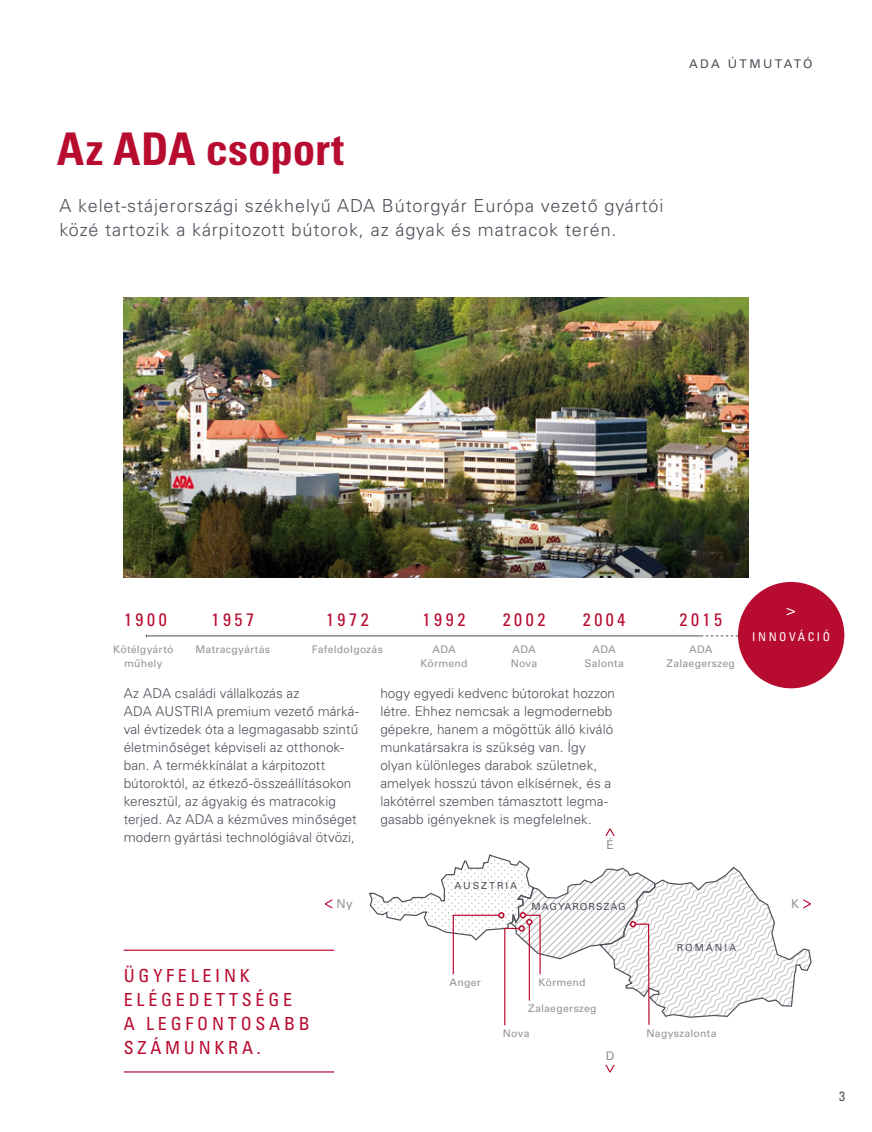
<style>
.page{position:relative;width:872px;height:1132px;background:#fff}
.page>*{position:absolute;margin:0;border:0;box-sizing:border-box;transform-origin:0 0}
.t1{font:45px "Univers LTCYR 67 Bold Cond";color:#b80b30}
.t2{font:300 18px/24px "Univers LTCYR 45";letter-spacing:.05em;color:#4b5059}
.t3{font:condensed 18px/24px "Univers LTCYR 57";letter-spacing:.21em;color:#b80b30}
.t4{font:condensed 18px "Univers LTCYR 57";color:#fff}
.t5{font:300 13.5px/18px "Univers LTCYR 45";letter-spacing:.005em;color:#4b5059}
.t6{font:condensed 13.5px "Univers LTCYR 57";color:#4b5059}
.t7{font:12px "Univers LTCYR 55 Roman";letter-spacing:.2em;color:#4b5059}
.t8{font:condensed 12px "Univers LTCYR 57";letter-spacing:.21em;color:#fff}
.t9{font:12px "Univers LTCYR 55 Roman";color:#949298}
.t10{font:10.5px/13.5px "Univers LTCYR 55 Roman";letter-spacing:.02em;color:#949298;text-align:center}
.t11{font:9.75px "Univers LTCYR 55 Roman";letter-spacing:.19em;color:#4b5059}
.t12{font:9.75px "Univers LTCYR 55 Roman";letter-spacing:.1em;color:#4b5059}
</style>
<div class="page">
<svg style="left:701px;top:635px;width:37px;height:1px"></svg>
<div style="left:738px;top:581px;width:106px;height:107px;background:#b80b30;border-radius:50%"></div>
<img style="left:124px;top:298px;width:624px;height:279px">
<hr style="left:146px;top:635px;width:555px;height:1px;background:#4b5059">
<svg style="left:605px;top:1064px;width:10px;height:7px"></svg>
<svg style="left:606px;top:828px;width:9px;height:7px"></svg>
<svg style="left:325px;top:899px;width:7px;height:9px"></svg>
<svg style="left:368px;top:854px;width:444px;height:172px"></svg>
<hr style="left:529px;top:923px;width:1px;height:77px;background:#b80b30">
<hr style="left:124px;top:1070px;width:210px;height:2px;background:#b80b30">
<hr style="left:124px;top:949px;width:210px;height:1px;background:#b80b30">
<h1 class="t1" style="left:57px;top:122px;width:289px">Az ADA csoport</h1>
<h2 class="t2" style="left:59px;top:193px;width:605px">A kelet-stájerországi székhelyű ADA Bútorgyár Európa vezető gyártói közé tartozik a kárpitozott bútorok, az ágyak és matracok terén.</h2>
<p class="t7" style="left:689px;top:56px;width:125px">ADA ÚTMUTATÓ</p>
<h2 class="t3" style="left:124px;top:607px;width:44px">1900</h2>
<p class="t10" style="left:113px;top:642px;width:62px">Kötélgyártó műhely</p>
<h2 class="t3" style="left:211px;top:607px;width:44px">1957</h2>
<p class="t10" style="left:195px;top:642px;width:76px">Matracgyártás</p>
<h2 class="t3" style="left:326px;top:607px;width:44px">1972</h2>
<p class="t10" style="left:312px;top:642px;width:73px">Fafeldolgozás</p>
<h2 class="t3" style="left:422px;top:607px;width:44px">1992</h2>
<p class="t10" style="left:420px;top:642px;width:49px">ADA<br>Körmend</p>
<h2 class="t3" style="left:502px;top:607px;width:44px">2002</h2>
<p class="t10" style="left:510px;top:642px;width:28px;text-align:left">ADA<br>Nova</p>
<h2 class="t3" style="left:583px;top:607px;width:44px">2004</h2>
<p class="t10" style="left:584px;top:642px;width:41px">ADA<br>Salonta</p>
<p class="t5" style="left:124px;top:683px;width:237px">Az ADA családi vállalkozás az<br>ADA AUSTRIA premium vezető márká&shy;val évtizedek óta a legmagasabb szintű életminőséget képviseli az otthonok&shy;ban. A termékkínálat a kárpitozott bútoroktól, az étkező-összeállításokon keresztül, az ágyakig és matracokig terjed. Az ADA a kézműves minőséget modern gyártási technológiával ötvözi,</p>
<p class="t5" style="left:380px;top:683px;width:236px">hogy egyedi kedvenc bútorokat hozzon létre. Ehhez nemcsak a legmodernebb gépekre, hanem a mögöttük álló kiváló munkatársakra is szükség van. Így olyan különleges darabok születnek, amelyek hosszú távon elkísérnek, és a lakótérrel szemben támasztott legma&shy;gasabb igényeknek is megfelelnek.</p>
<p class="t9" style="left:606px;top:836px;width:9px">É</p>
<h2 class="t3" style="left:679px;top:607px;width:44px">2015</h2>
<p class="t10" style="left:666px;top:642px;width:70px">ADA<br>Zalaegerszeg</p>
<h2 class="t4" style="left:786px;top:598px;width:10px">&gt;</h2>
<p class="t8" style="left:752px;top:628px;width:79px">INNOVÁCIÓ</p>
<h2 class="t3" style="left:124px;top:963px;width:187px">ÜGYFELEINK<br>ELÉGEDETTSÉGE<br>A LEGFONTOSABB<br>SZÁMUNKRA.</h2>
<p class="t11" style="left:454px;top:878px;width:64px">AUSZTRIA</p>
<p class="t9" style="left:337px;top:895px;width:18px">Ny</p>
<p class="t9" style="left:791px;top:895px;width:10px">K</p>
<p class="t12" style="left:531px;top:899px;width:96px">MAGYARORSZÁG</p>
<p class="t10" style="left:449px;top:974px;width:33px">Anger</p>
<p class="t10" style="left:538px;top:974px;width:49px">Körmend</p>
<p class="t10" style="left:528px;top:1001px;width:70px">Zalaegerszeg</p>
<p class="t10" style="left:503px;top:1025px;width:28px">Nova</p>
<p class="t9" style="left:605px;top:1047px;width:10px">D</p>
<p class="t11" style="left:676px;top:940px;width:61px">ROMÁNIA</p>
<p class="t10" style="left:646px;top:1025px;width:71px">Nagyszalonta</p>
<p class="t6" style="left:839px;top:1087px;width:7px">3</p>
</div>
